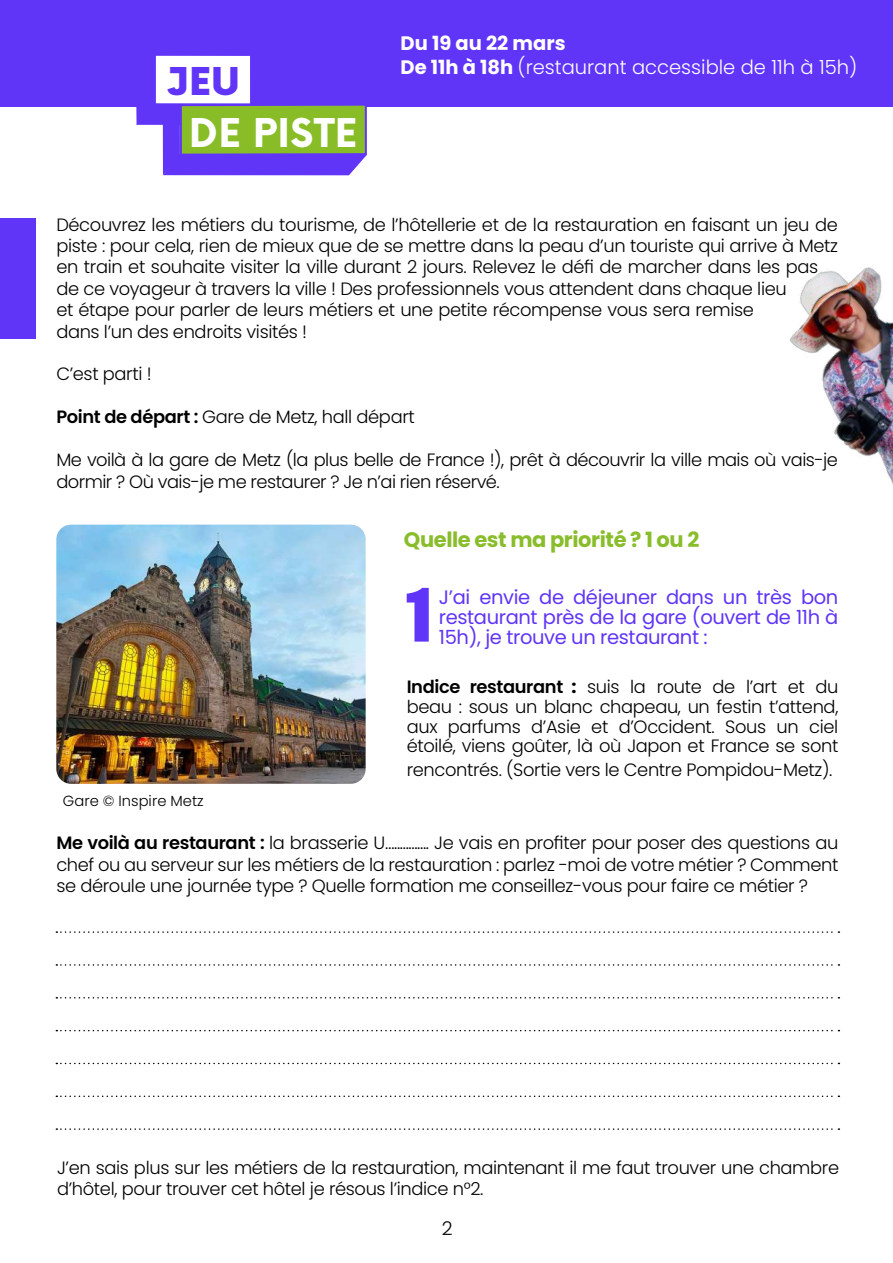
<style>
.page{position:relative;width:893px;height:1263px;background:#fff}
.page>*{position:absolute;margin:0;border:0;box-sizing:border-box;transform-origin:0 0}
.t1{font:700 38.7px "Now";letter-spacing:.015em;color:#fff}
.t2{font:900 37.35px "Now";color:#6035f7}
.t3{font:700 21px "Poppins";letter-spacing:-.02em;color:#89bd2b}
.t4{font:19.5px/19.8px "Poppins";letter-spacing:-.02em;color:#6035f7;text-align:justify}
.t5{font:300 19.5px/23.4px "Poppins";color:#fff}
.t6{font:300 18.9px "Poppins";color:#000}
.t7{font:300 17.85px/21.5px "Poppins";letter-spacing:-.02em;color:#000}
.t8{font:300 14.7px "Poppins";color:#000}
.s1{font-weight:700}
.s2{font-weight:600}
</style>
<div class="page">
<div style="left:0;top:0;width:893px;height:106px;background:#6035f7"></div>
<svg style="left:136px;top:55px;width:232px;height:120px"></svg>
<img style="left:56px;top:525px;width:310px;height:259px">
<div style="left:0;top:218px;width:36px;height:121px;background:#6035f7"></div>
<img style="left:790px;top:267px;width:103px;height:218px">
<svg style="left:407px;top:588px;width:22px;height:54px"></svg>
<svg style="left:56px;top:931px;width:783px;height:2px"></svg>
<svg style="left:56px;top:964px;width:783px;height:2px"></svg>
<svg style="left:56px;top:997px;width:783px;height:1px"></svg>
<svg style="left:56px;top:1030px;width:783px;height:1px"></svg>
<svg style="left:56px;top:1063px;width:783px;height:1px"></svg>
<svg style="left:56px;top:1095px;width:783px;height:2px"></svg>
<svg style="left:56px;top:1128px;width:783px;height:2px"></svg>
<h2 class="t2" style="left:167px;top:55px;width:75px">JEU</h2>
<h1 class="t1" style="left:189px;top:104px;width:170px">DE PISTE</h1>
<p class="t5" style="left:401px;top:32px;width:458px"><span class="s1">Du 19 au 22 mars<br>De 11h à 18h</span> (restaurant accessible de 11h à 15h)</p>
<p class="t7" style="left:56px;top:214px;width:783px">Découvrez les métiers du tourisme, de l’hôtellerie et de la restauration en faisant un jeu de piste : pour cela, rien de mieux que de se mettre dans la peau d’un touriste qui arrive à Metz en train et souhaite visiter la ville durant 2 jours. Relevez le défi de marcher dans les pas de ce voyageur à travers la ville ! Des professionnels vous attendent dans chaque lieu<br>et étape pour parler de leurs métiers et une petite récompense vous sera remise<br>dans l’un des endroits visités !</p>
<p class="t7" style="left:56px;top:364px;width:97px">C’est parti !</p>
<p class="t7" style="left:56px;top:406px;width:360px"><span class="s2">Point de départ :</span> Gare de Metz, hall départ</p>
<p class="t7" style="left:56px;top:449px;width:783px">Me voilà à la gare de Metz (la plus belle de France !), prêt à découvrir la ville mais où vais-je dormir ? Où vais-je me restaurer ? Je n’ai rien réservé.</p>
<p class="t3" style="left:404px;top:527px;width:297px">Quelle est ma priorité ? 1 ou 2</p>
<p class="t4" style="left:439px;top:587px;width:401px">J’ai envie de déjeuner dans un très bon restaurant près de la gare (ouvert de 11h à 15h), je trouve un restaurant :</p>
<p class="t7" style="left:407px;top:677px;width:433px;line-height:19.6px;text-align:justify"><span class="s2">Indice restaurant</span> <span class="s1">:</span> suis la route de l’art et du beau : sous un blanc chapeau, un festin t’attend, aux parfums d’Asie et d’Occident. Sous un ciel étoilé, viens goûter, là où Japon et France se sont</p>
<p class="t7" style="left:407px;top:759px;width:427px">rencontrés. (Sortie vers le Centre Pompidou-Metz).</p>
<p class="t8" style="left:63px;top:792px;width:142px">Gare © Inspire Metz</p>
<p class="t7" style="left:56px;top:832px;width:784px;text-align:justify"><span class="s2">Me voilà au restaurant :</span> la brasserie U…............ Je vais en profiter pour poser des questions au chef ou au serveur sur les métiers de la restauration : parlez -moi de votre métier ? Comment se déroule une journée type ? Quelle formation me conseillez-vous pour faire ce métier ?</p>
<p class="t7" style="left:57px;top:1158px;width:783px;line-height:21px">J’en sais plus sur les métiers de la restauration, maintenant il me faut trouver une chambre d’hôtel, pour trouver cet hôtel je résous l’indice n°2.</p>
<p class="t6" style="left:442px;top:1218px;width:12px">2</p>
</div>
